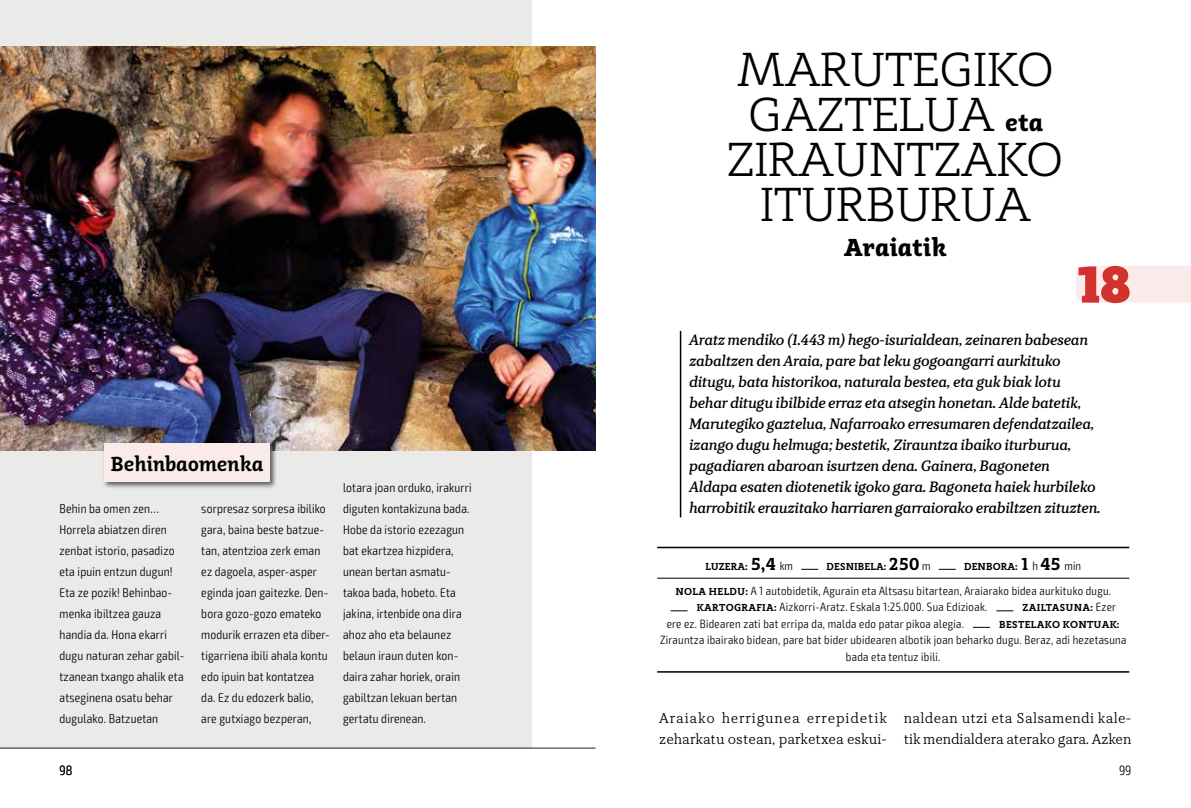
<style>
.page{position:relative;width:1191px;height:808px;background:#fff}
.page>*{position:absolute;margin:0;border:0;box-sizing:border-box;transform-origin:0 0}
.t1{font:800 54px "Adagio Slab Script";color:#d3312d}
.t2{font:300 49.5px/45px "Adagio Slab Script";letter-spacing:-.01em;color:#000;text-align:center}
.t3{font:700 25.5px "Adagio Slab Script";color:#000}
.t4{font:600 21px "Adagio Slab Script";letter-spacing:-.01em;color:#000}
.t5{font:italic 600 15px/21px "TT Tricks";letter-spacing:-.01em;color:#000}
.t6{font:300 14.25px/21px "TT Tricks";color:#000}
.t7{font:300 14.25px/21px "TT Tricks";letter-spacing:.025em;color:#000}
.t8{font:300 condensed 13.5px "Exo 2";color:#000}
.t9{font:300 condensed 12.75px/21px "Exo 2";letter-spacing:.015em;color:#000}
.t10{font:300 condensed 12px/16.5px "Exo 2";letter-spacing:.025em;color:#000}
.t11{font:600 10.5px "Adagio Slab Script";letter-spacing:.01em;color:#000}
.t12{font:600 10.5px "Adagio Slab Script";letter-spacing:.035em;color:#000}
.s1{font-weight:700;font-size:25.5px}
.s2{font-size:18px}
.s3{font-family:"Exo 2";font-weight:300;font-stretch:condensed;font-size:12px}
.s4{font-family:"Adagio Slab Script";font-weight:600;font-stretch:normal;font-size:10.5px}
</style>
<div class="page">
<div style="left:0;top:0;width:531px;height:748px;background:#eaeae8"></div>
<hr style="left:0;top:748px;width:595px;height:1px;background:#231f1f">
<div style="left:1076px;top:266px;width:115px;height:37px;background:#faeaea"></div>
<hr style="left:657px;top:547px;width:472px;height:1px;background:#000">
<hr style="left:657px;top:578px;width:472px;height:1px;background:#000">
<hr style="left:657px;top:671px;width:472px;height:2px;background:#000">
<svg style="left:801px;top:569px;width:17px;height:1px"></svg>
<svg style="left:938px;top:569px;width:17px;height:1px"></svg>
<svg style="left:670px;top:610px;width:17px;height:1px"></svg>
<svg style="left:996px;top:610px;width:17px;height:1px"></svg>
<svg style="left:973px;top:627px;width:17px;height:1px"></svg>
<hr style="left:680px;top:331px;width:1px;height:186px;background:#000">
<img style="left:0;top:47px;width:595px;height:403px">
<div style="left:102px;top:442px;width:175px;height:47px;background:#000;opacity:.6"></div>
<div style="left:104px;top:443px;width:166px;height:39px;background:#faeaea"></div>
<h2 class="t2" style="left:727px;top:48px;width:338px">MARUTEGIKO<br>GAZTELUA <span class="s1">eta<br></span>ZIRAUNTZAKO<br>ITURBURUA</h2>
<h3 class="t3" style="left:844px;top:231px;width:104px">Araiatik</h3>
<h1 class="t1" style="left:1076px;top:248px;width:56px">18</h1>
<p class="t5" style="left:689px;top:330px;width:408px">Aratz mendiko (1.443 m) hego-isurialdean, zeinaren babesean zabaltzen den Araia, pare bat leku gogoangarri aurkituko ditugu, bata historikoa, naturala bestea, eta guk biak lotu behar ditugu ibilbide erraz eta atsegin honetan. Alde batetik, Marutegiko gaztelua, Nafarroako erresumaren defendatzailea, izango dugu helmuga; bestetik, Zirauntza ibaiko iturburua, pagadiaren abaroan isurtzen dena. Gainera, Bagoneten Aldapa esaten diotenetik igoko gara. Bagoneta haiek hurbileko</p>
<h3 class="t4" style="left:111px;top:450px;width:154px">Behinbaomenka</h3>
<p class="t9" style="left:343px;top:477px;width:130px">lotara joan orduko, irakurri diguten kontakizuna bada.<br>Hobe da istorio ezezagun bat ekartzea hizpidera, unean bertan asmatu&shy;takoa bada, hobeto. Eta jakina, irtenbide ona dira ahoz aho eta belaunez belaun iraun duten kon&shy;daira zahar horiek, orain gabiltzan lekuan bertan gertatu direnean.</p>
<p class="t9" style="left:60px;top:498px;width:101px">Behin ba omen zen…</p>
<p class="t5" style="left:689px;top:498px;width:413px">harrobitik erauzitako harriaren garraiorako erabiltzen zituzten.</p>
<p class="t9" style="left:60px;top:519px;width:126px">Horrela abiatzen diren zenbat istorio, pasadizo eta ipuin entzun dugun!<br>Eta ze pozik! Behinbao&shy;menka ibiltzea gauza handia da. Hona ekarri dugu naturan zehar gabil&shy;tzanean txango ahalik eta atseginena osatu behar dugulako. Batzuetan</p>
<p class="t9" style="left:201px;top:498px;width:130px">sorpresaz sorpresa ibiliko gara, baina beste batzue&shy;tan, atentzioa zerk eman ez dagoela, asper-asper eginda joan gaitezke. Den&shy;bora gozo-gozo emateko modurik errazen eta diber&shy;tigarriena ibili ahala kontu edo ipuin bat kontatzea da. Ez du edozerk balio, are gutxiago bezperan,</p>
<p class="t11" style="left:705px;top:559px;width:89px">LUZERA: <span class="s2">5,4</span> <span class="s3">km</span></p>
<p class="t11" style="left:826px;top:559px;width:105px">DESNIBELA: <span class="s2">250</span> <span class="s3">m</span></p>
<p class="t11" style="left:964px;top:559px;width:118px">DENBORA: <span class="s2">1</span> <span class="s3">h</span> <span class="s2">45</span> <span class="s3">min</span></p>
<p class="t10" style="left:696px;top:582px;width:416px;text-indent:-21px"><span class="s4">NOLA HELDU:</span> A 1 autobidetik, Agurain eta Altsasu bitartean, Araiarako bidea aurkituko dugu.<br><span class="s4">KARTOGRAFIA:</span> Aizkorri-Aratz. Eskala 1:25.000. Sua Edizioak.</p>
<p class="t12" style="left:1022px;top:601px;width:95px">ZAILTASUNA: <span class="s3">Ezer</span></p>
<p class="t10" style="left:666px;top:615px;width:299px">ere ez. Bidearen zati bat erripa da, malda edo patar pikoa alegia.</p>
<p class="t12" style="left:999px;top:617px;width:122px">BESTELAKO KONTUAK:</p>
<p class="t10" style="left:660px;top:632px;width:468px;text-align:center">Zirauntza ibairako bidean, pare bat bider ubidearen albotik joan beharko dugu. Beraz, adi hezetasuna bada eta tentuz ibili.</p>
<p class="t7" style="left:659px;top:708px;width:229px">Araiako herrigunea errepidetik zeharkatu ostean, parketxea eskui-</p>
<p class="t6" style="left:904px;top:708px;width:229px">naldean utzi eta Salsamendi kale&shy;tik mendialdera aterako gara. Azken</p>
<p class="t8" style="left:60px;top:762px;width:14px">98</p>
<p class="t8" style="left:1119px;top:762px;width:14px">99</p>
</div>
